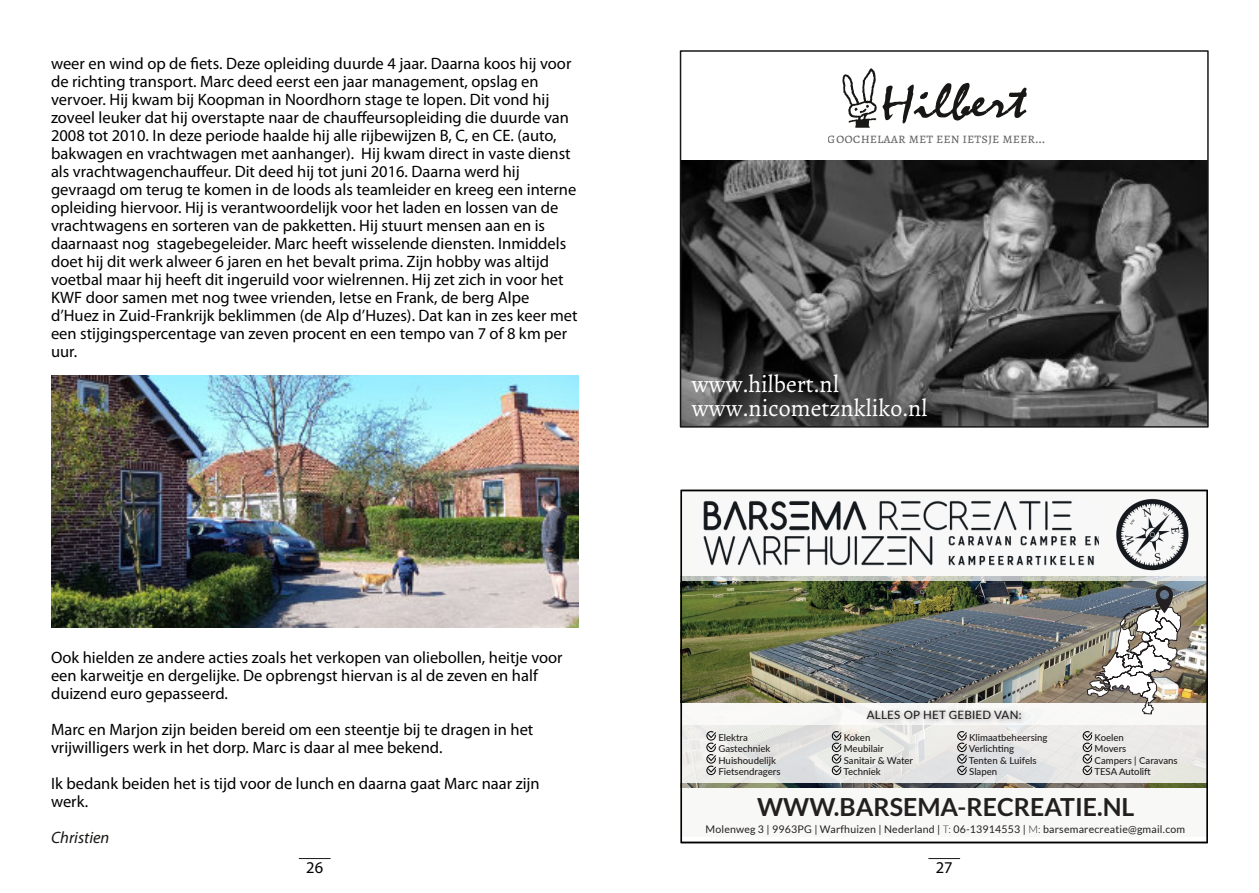
<style>
.page{position:relative;width:1259px;height:893px;background:#fff}
.page>*{position:absolute;margin:0;border:0;box-sizing:border-box;transform-origin:0 0}
.t1{font:700 24.9px "Lato";color:#231f20}
.t2{font:24px/24px "Alegreya";color:#fff}
.t3{font:16.5px/18px "Myriad Pro";color:#000}
.t4{font:italic 16.5px "Myriad Pro";color:#181715}
.t5{font:14.55px "Alegreya SC";color:#676767}
.t6{font:500 11.55px "Lato";letter-spacing:.02em;color:#231f20}
.t7{font:10.5px "Lato";letter-spacing:.02em;color:#231f20}
.t8{font:500 9.6px/11.6px "Lato";color:#231f20}
.s1{font-weight:300}
</style>
<div class="page">
<hr style="left:299px;top:858px;width:31px;height:1px;background:#181715">
<hr style="left:928px;top:858px;width:31px;height:1px;background:#181715">
<img style="left:680px;top:490px;width:528px;height:353px">
<img style="left:683px;top:160px;width:522px;height:265px">
<svg style="left:842px;top:68px;width:184px;height:60px"></svg>
<div style="left:680px;top:50px;width:528px;height:378px;border:2px solid #181715"></div>
<img style="left:51px;top:375px;width:527px;height:252px">
<p class="t3" style="left:51px;top:56px;width:528px">weer en wind op de fiets. Deze opleiding duurde 4 jaar. Daarna koos hij voor de richting transport. Marc deed eerst een jaar management, opslag en vervoer. Hij kwam bij Koopman in Noordhorn stage te lopen. Dit vond hij zoveel leuker dat hij overstapte naar de chauffeursopleiding die duurde van 2008 tot 2010. In deze periode haalde hij alle rijbewijzen B, C, en CE. (auto, bakwagen en vrachtwagen met aanhanger). Hij kwam direct in vaste dienst als vrachtwagenchauffeur. Dit deed hij tot juni 2016. Daarna werd hij gevraagd om terug te komen in de loods als teamleider en kreeg een interne opleiding hiervoor. Hij is verantwoordelijk voor het laden en lossen van de vrachtwagens en sorteren van de pakketten. Hij stuurt mensen aan en is daarnaast nog stagebegeleider. Marc heeft wisselende diensten. Inmiddels doet hij dit werk alweer 6 jaren en het bevalt prima. Zijn hobby was altijd voetbal maar hij heeft dit ingeruild voor wielrennen. Hij zet zich in voor het KWF door samen met nog twee vrienden, Ietse en Frank, de berg Alpe d’Huez in Zuid-Frankrijk beklimmen (de Alp d’Huzes). Dat kan in zes keer met een stijgingspercentage van zeven procent en een tempo van 7 of 8 km per uur.</p>
<p class="t3" style="left:51px;top:650px;width:513px">Ook hielden ze andere acties zoals het verkopen van oliebollen, heitje voor een karweitje en dergelijke. De opbrengst hiervan is al de zeven en half duizend euro gepasseerd.</p>
<p class="t3" style="left:51px;top:722px;width:484px">Marc en Marjon zijn beiden bereid om een steentje bij te dragen in het vrijwilligers werk in het dorp. Marc is daar al mee bekend.</p>
<p class="t3" style="left:51px;top:776px;width:490px">Ik bedank beiden het is tijd voor de lunch en daarna gaat Marc naar zijn werk.</p>
<p class="t4" style="left:51px;top:831px;width:60px">Christien</p>
<p class="t5" style="left:828px;top:128px;width:219px">goochelaar met een ietsje meer...</p>
<h2 class="t2" style="left:692px;top:372px;width:237px">www.hilbert.nl www.nicometznkliko.nl</h2>
<p class="t6" style="left:867px;top:706px;width:156px">ALLES OP HET GEBIED VAN:</p>
<p class="t8" style="left:718px;top:731px;width:64px">Elektra<br>Gastechniek<br>Huishoudelijk<br>Fietsendragers</p>
<p class="t8" style="left:843px;top:731px;width:71px">Koken<br>Meubilair<br>Sanitair &amp; Water<br>Techniek</p>
<p class="t8" style="left:969px;top:731px;width:80px">Klimaatbeheersing<br>Verlichting<br>Tenten &amp; Luifels<br>Slapen</p>
<p class="t8" style="left:1094px;top:731px;width:85px">Koelen<br>Movers<br>Campers | Caravans<br>TESA Autolift</p>
<h1 class="t1" style="left:757px;top:792px;width:379px">WWW.BARSEMA-RECREATIE.NL</h1>
<p class="t7" style="left:705px;top:824px;width:481px">Molenweg 3 | 9963PG | Warfhuizen | Nederland | <span class="s1">T:</span> 06-13914553 | <span class="s1">M:</span> barsemarecreatie@gmail.com</p>
<p class="t3" style="left:306px;top:859px;width:18px">26</p>
<p class="t3" style="left:935px;top:859px;width:18px">27</p>
</div>
